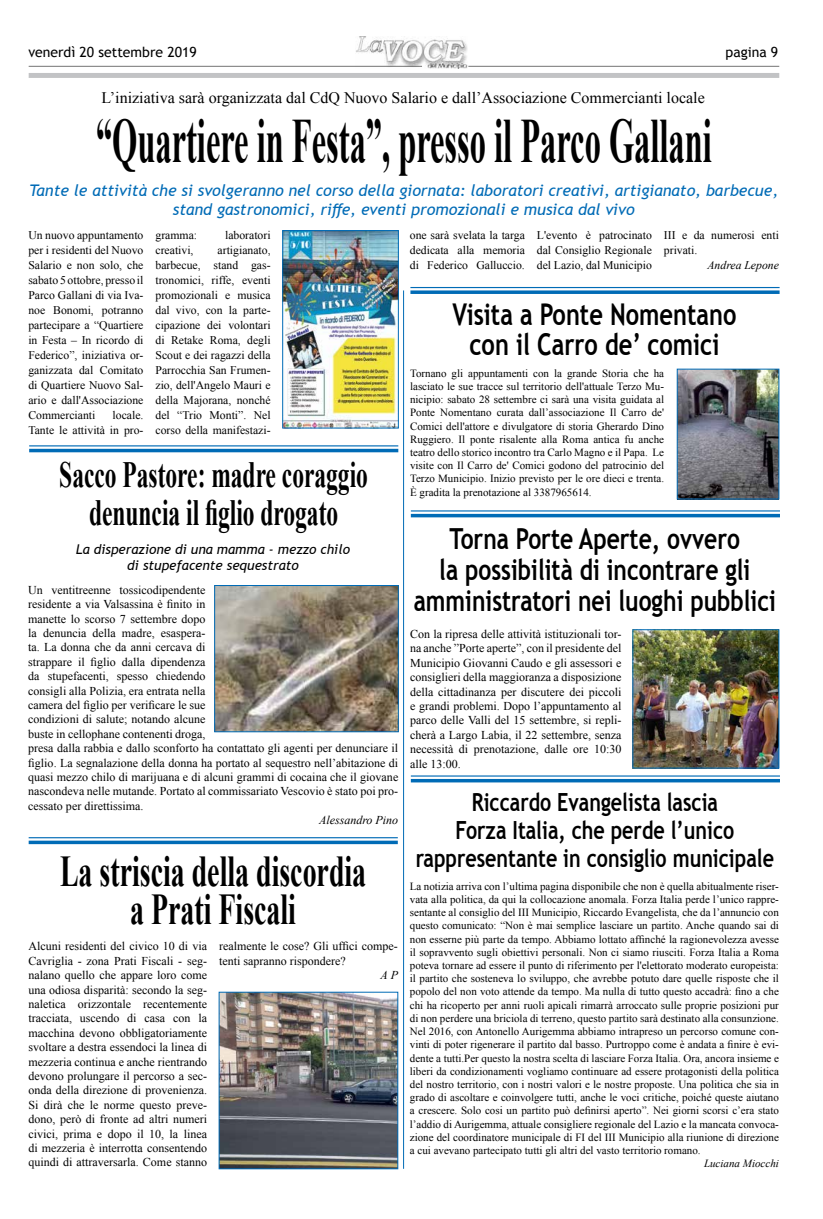
<style>
.page{position:relative;width:823px;height:1219px;background:#fff}
.page>*{position:absolute;margin:0;border:0;box-sizing:border-box;transform-origin:0 0}
.t1{font:700 63px "Times New Roman";color:#000;scale:.51 1}
.t2{font:700 44px/38px "Times New Roman";color:#000;text-align:center;scale:.63 1}
.t3{font:700 37px/38px "Times New Roman";color:#000;text-align:center;scale:.63 1}
.t4{font:700 30px/30px "Trebuchet MS";color:#000;text-align:center;scale:.79 1}
.t5{font:700 29px/31px "Trebuchet MS";color:#000;text-align:center;scale:.79 1}
.t6{font:700 25px/28px "Trebuchet MS";color:#000;text-align:center;scale:.79 1}
.t7{font:italic 16px/19px "Trebuchet MS";color:#006bb6;text-align:center}
.t8{font:16px "Times New Roman";color:#000}
.t9{font:14px "Trebuchet MS";color:#000}
.t10{font:italic 13.5px/16.2px "Trebuchet MS";color:#000;text-align:center}
.t11{font:12px/14.4px "Times New Roman";color:#000;text-align:justify}
.t12{font:italic 12px "Times New Roman";color:#000}
.t13{font:11.7px/15px "Times New Roman";color:#000;text-align:justify}
.t14{font:italic 11.7px "Times New Roman";color:#000}
.t15{font:11px/13.2px "Times New Roman";color:#000;text-align:justify}
.t16{font:italic 11px "Times New Roman";color:#000}
</style>
<div class="page">
<img style="left:355px;top:37px;width:112px;height:31px">
<hr style="left:29px;top:66px;width:393px;height:1px;background:#000">
<hr style="left:468px;top:66px;width:310px;height:1px;background:#000">
<div style="left:29px;top:73px;width:749px;height:5px;background:#c2c3c5"></div>
<hr style="left:410px;top:510px;width:369px;height:2px;background:#006bb6">
<hr style="left:410px;top:514px;width:369px;height:3px;background:#006bb6">
<hr style="left:410px;top:287px;width:369px;height:1px;background:#006bb6">
<svg style="left:410px;top:290px;width:369px;height:4px"></svg>
<hr style="left:410px;top:775px;width:369px;height:2px;background:#006bb6">
<hr style="left:410px;top:779px;width:369px;height:3px;background:#006bb6">
<hr style="left:403px;top:290px;width:1px;height:879px;background:#006bb6">
<hr style="left:29px;top:445px;width:369px;height:1px;background:#006bb6">
<hr style="left:29px;top:449px;width:369px;height:3px;background:#006bb6">
<hr style="left:29px;top:837px;width:368px;height:1px;background:#006bb6">
<hr style="left:29px;top:841px;width:368px;height:3px;background:#006bb6">
<img style="left:634px;top:631px;width:143px;height:136px">
<div style="left:632px;top:629px;width:147px;height:140px;border:1px solid #006bb6"></div>
<img style="left:678px;top:371px;width:99px;height:126px">
<div style="left:676px;top:369px;width:103px;height:130px;border:1px solid #006bb6"></div>
<img style="left:220px;top:994px;width:176px;height:173px">
<div style="left:218px;top:992px;width:180px;height:177px;border:1px solid #006bb6"></div>
<img style="left:216px;top:587px;width:180px;height:143px">
<div style="left:214px;top:585px;width:184px;height:147px;border:1px solid #006bb6"></div>
<img style="left:284px;top:232px;width:112px;height:195px">
<div style="left:282px;top:230px;width:116px;height:199px;border:1px solid #006bb6"></div>
<p class="t9" style="left:28px;top:43px;width:170px">venerdì 20 settembre 2019</p>
<p class="t9" style="left:725px;top:44px;width:54px">pagina 9</p>
<h3 class="t8" style="left:102px;top:86px;width:604px">L’iniziativa sarà organizzata dal CdQ Nuovo Salario e dall’Associazione Commercianti locale</h3>
<h1 class="t1" style="left:96px;top:96px;width:1208px">“Quartiere in Festa”, presso il Parco Gallani</h1>
<h3 class="t7" style="left:29px;top:181px;width:750px">Tante le attività che si svolgeranno nel corso della giornata: laboratori creativi, artigianato, barbecue, stand gastronomici, riffe, eventi promozionali e musica dal vivo</h3>
<p class="t13" style="left:28px;top:227px;width:117px">Un nuovo appuntamento per i residenti del Nuovo Salario e non solo, che sabato 5 ottobre, presso il Parco Gallani di via Iva&shy;noe Bonomi, potranno partecipare a “Quartiere in Festa – In ricordo di Federico”, iniziativa or&shy;ganizzata dal Comitato di Quartiere Nuovo Sal&shy;ario e dall'Associazione Commercianti</p>
<p class="t13" style="left:28px;top:407px;width:117px;text-align:right">locale.<br>Tante le attività in pro-</p>
<p class="t13" style="left:155px;top:227px;width:43px">gramma:</p>
<p class="t13" style="left:225px;top:227px;width:47px">laboratori</p>
<p class="t13" style="left:155px;top:242px;width:40px">creativi,</p>
<p class="t13" style="left:155px;top:242px;width:117px;text-indent:62px">artigianato, barbecue, stand gas&shy;tronomici, riffe, eventi promozionali e musica dal vivo, con la parte&shy;cipazione dei volontari di Retake Roma, degli Scout e dei ragazzi della Parrocchia San Frumen&shy;zio, dell'Angelo Mauri e della Majorana, nonché del “Trio Monti”. Nel corso della manifestazi-</p>
<h3 class="t3" style="left:59px;top:454px;width:491px">Sacco Pastore: madre coraggio denuncia il figlio drogato</h3>
<p class="t10" style="left:76px;top:541px;width:275px">La disperazione di una mamma - mezzo chilo di stupefacente sequestrato</p>
<p class="t11" style="left:28px;top:582px;width:371px;text-align:left">Un ventitreenne tossicodipendente<br>residente a via Valsassina è finito in<br>manette lo scorso 7 settembre dopo<br>la denuncia della madre, esaspera-<br>ta. La donna che da anni cercava di<br>strappare il figlio dalla dipendenza<br>da stupefacenti, spesso chiedendo<br>consigli alla Polizia, era entrata nella<br>camera del figlio per verificare le sue<br>condizioni di salute; notando alcune<br>buste in cellophane contenenti droga,<br>presa dalla rabbia e dallo sconforto ha contattato gli agenti per denunciare il figlio. La segnalazione della donna ha portato al sequestro nell’abitazione di quasi mezzo chilo di marijuana e di alcuni grammi di cocaina che il giovane nascondeva nelle mutande. Portato al commissariato Vescovio è stato poi pro&shy;cessato per direttissima.</p>
<p class="t12" style="left:319px;top:812px;width:81px">Alessandro Pino</p>
<h2 class="t2" style="left:60px;top:851px;width:487px">La striscia della discordia a Prati Fiscali</h2>
<p class="t11" style="left:28px;top:939px;width:180px">Alcuni residenti del civico 10 di via Cavriglia - zona Prati Fiscali - seg&shy;nalano quello che appare loro come una odiosa disparità: secondo la seg&shy;naletica orizzontale recentemente tracciata, uscendo di casa con la macchina devono obbligatoriamente svoltare a destra essendoci la linea di mezzeria continua e anche rientrando devono prolungare il percorso a sec&shy;onda della direzione di provenienza.<br>Si dirà che le norme questo preve&shy;dono, però di fronte ad altri numeri civici, prima e dopo il 10, la linea di mezzeria è interrotta consentendo quindi di attraversarla. Come stanno</p>
<p class="t11" style="left:219px;top:939px;width:180px">realmente le cose? Gli uffici compe&shy;tenti sapranno rispondere?</p>
<p class="t12" style="left:380px;top:967px;width:19px">A P</p>
<p class="t13" style="left:409px;top:227px;width:116px">one sarà svelata la targa dedicata alla memoria di Federico Galluccio.</p>
<p class="t13" style="left:536px;top:227px;width:116px">L'evento è patrocinato dal Consiglio Regionale del Lazio, dal Municipio</p>
<p class="t13" style="left:663px;top:227px;width:116px">III e da numerosi enti privati.</p>
<p class="t14" style="left:707px;top:257px;width:73px">Andrea Lepone</p>
<h3 class="t4" style="left:452px;top:299px;width:361px">Visita a Ponte Nomentano con il Carro de’ comici</h3>
<p class="t15" style="left:410px;top:366px;width:255px">Tornano gli appuntamenti con la grande Storia che ha lasciato le sue tracce sul territorio dell'attuale Terzo Mu&shy;nicipio: sabato 28 settembre ci sarà una visita guidata al Ponte Nomentano curata dall’associazione Il Carro de' Comici dell'attore e divulgatore di storia Gherardo Dino Ruggiero. Il ponte risalente alla Roma antica fu anche teatro dello storico incontro tra Carlo Magno e il Papa. Le visite con Il Carro de' Comici godono del patrocinio del Terzo Municipio. Inizio previsto per le ore dieci e trenta.<br>È gradita la prenotazione al 3387965614.</p>
<h3 class="t5" style="left:413px;top:523px;width:459px">Torna Porte Aperte, ovvero<br>la possibilità di incontrare gli amministratori nei luoghi pubblici</h3>
<p class="t11" style="left:410px;top:626px;width:213px">Con la ripresa delle attività istituzionali tor&shy;na anche ”Porte aperte”, con il presidente del Municipio Giovanni Caudo e gli assessori e consiglieri della maggioranza a disposizione della cittadinanza per discutere dei piccoli e grandi problemi. Dopo l’appuntamento al parco delle Valli del 15 settembre, si repli&shy;cherà a Largo Labia, il 22 settembre, senza necessità di prenotazione, dalle ore 10:30 alle 13:00.</p>
<h3 class="t6" style="left:415px;top:788px;width:455px">Riccardo Evangelista lascia<br>Forza Italia, che perde l’unico rappresentante in consiglio municipale</h3>
<p class="t15" style="left:409px;top:879px;width:370px">La notizia arriva con l’ultima pagina disponibile che non è quella abitualmente riser&shy;vata alla politica, da qui la collocazione anomala. Forza Italia perde l’unico rappre&shy;sentante al consiglio del III Municipio, Riccardo Evangelista, che da l’annuncio con questo comunicato: “Non è mai semplice lasciare un partito. Anche quando sai di non esserne più parte da tempo. Abbiamo lottato affinché la ragionevolezza avesse il sopravvento sugli obiettivi personali. Non ci siamo riusciti. Forza Italia a Roma poteva tornare ad essere il punto di riferimento per l'elettorato moderato europeista: il partito che sosteneva lo sviluppo, che avrebbe potuto dare quelle risposte che il popolo del non voto attende da tempo. Ma nulla di tutto questo accadrà: fino a che chi ha ricoperto per anni ruoli apicali rimarrà arroccato sulle proprie posizioni pur di non perdere una briciola di terreno, questo partito sarà destinato alla consunzione.<br>Nel 2016, con Antonello Aurigemma abbiamo intrapreso un percorso comune con&shy;vinti di poter rigenerare il partito dal basso. Purtroppo come è andata a finire è evi&shy;dente a tutti.Per questo la nostra scelta di lasciare Forza Italia. Ora, ancora insieme e liberi da condizionamenti vogliamo continuare ad essere protagonisti della politica del nostro territorio, con i nostri valori e le nostre proposte. Una politica che sia in grado di ascoltare e coinvolgere tutti, anche le voci critiche, poiché queste aiutano a crescere. Solo cosi un partito può definirsi aperto”. Nei giorni scorsi c’era stato l’addio di Aurigemma, attuale consigliere regionale del Lazio e la mancata convoca&shy;zione del coordinatore municipale di FI del III Municipio alla riunione di direzione a cui avevano partecipato tutti gli altri del vasto territorio romano.</p>
<p class="t16" style="left:703px;top:1156px;width:76px">Luciana Miocchi</p>
</div>
